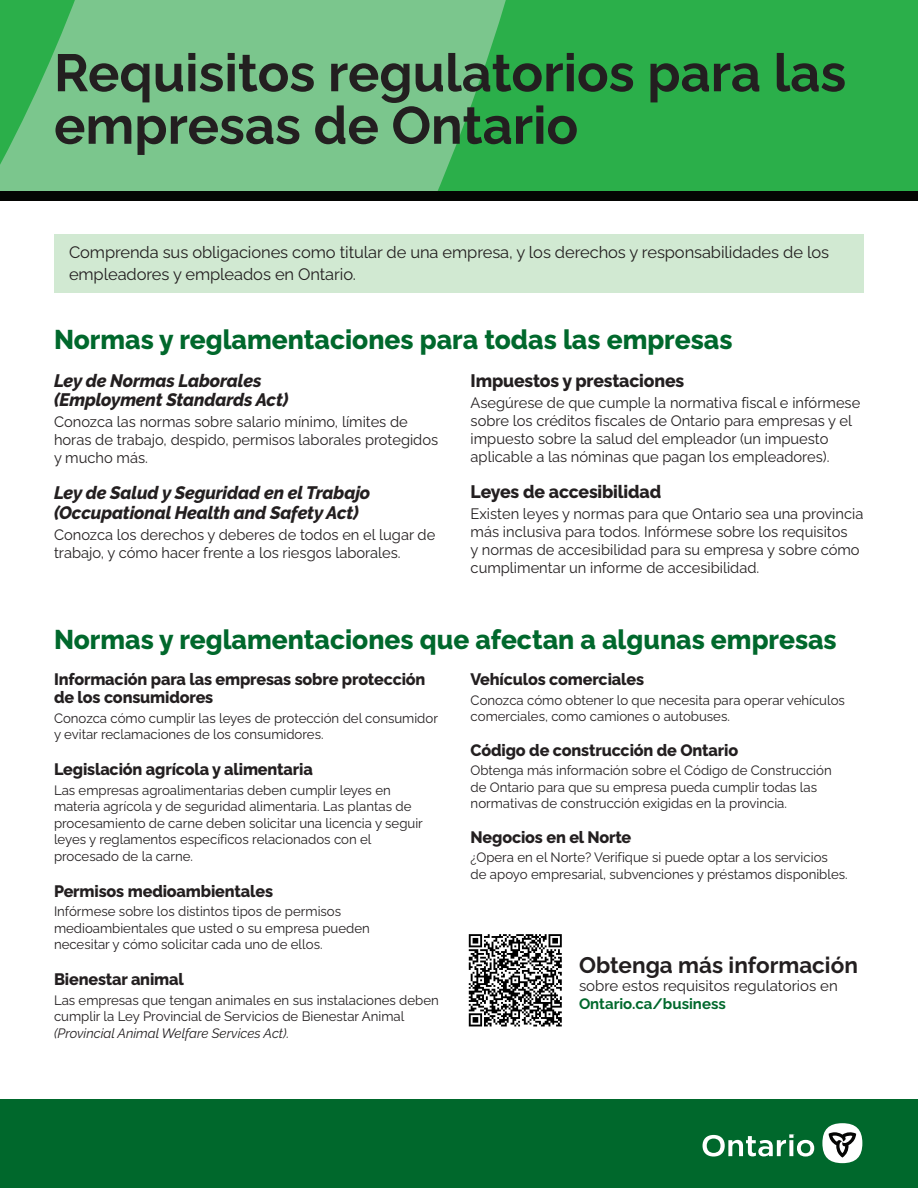
<style>
.page{position:relative;width:918px;height:1188px;background:#fff}
.page>*{position:absolute;margin:0;border:0;box-sizing:border-box;transform-origin:0 0}
.t1{font:700 52.5px/52.5px "Raleway";color:#231f20}
.H1{font:800 27px "Raleway";color:#00682c}
.Text_1{font:700 22.5px "Raleway";color:#231f20}
.H2{font:italic 800 18px/19.5px "Raleway";letter-spacing:-.01em;color:#231f20}
.H2-2{font:800 18px "Raleway";letter-spacing:-.01em;color:#231f20}
.H2-3{font:800 16.5px/18px "Raleway";letter-spacing:-.01em;color:#231f20}
.Intro{font:16.5px/22.5px "Raleway";letter-spacing:-.005em;color:#231f20}
.Text_1-2{font:15px/18px "Raleway";color:#231f20}
.Text_1-3{font:13.5px/16.5px "Raleway";color:#231f20}
.s1{font-style:italic}
.s2{font-weight:700;color:#00682c}
</style>
<div class="page">
<div style="left:0;top:0;width:918px;height:201px;background:#2baf4a"></div>
<svg style="left:0;top:0;width:506px;height:191px;background:#70c284"></svg>
<div style="left:0;top:191px;width:918px;height:10px;background:#040503"></div>
<img style="left:468px;top:934px;width:94px;height:93px">
<div style="left:0;top:1100px;width:918px;height:88px;background:#00682c"></div>
<div style="left:822px;top:1123px;width:40px;height:40px;background:#fff;border-radius:50%"></div>
<svg style="left:829px;top:1132px;width:27px;height:26px"></svg>
<svg style="left:703px;top:1134px;width:111px;height:23px"></svg>
<div style="left:54px;top:234px;width:809px;height:58px;background:#d1e9d2"></div>
<h1 class="t1" style="left:54px;top:41px;width:794px">Requisitos regulatorios para las empresas de Ontario</h1>
<p class="Intro" style="left:69px;top:239px;width:762px">Comprenda sus obligaciones como titular de una empresa, y los derechos y responsabilidades de los empleadores y empleados en Ontario.</p>
<h2 class="H1" style="left:54px;top:319px;width:680px">Normas y reglamentaciones para todas las empresas</h2>
<h3 class="H2" style="left:54px;top:369px;width:236px">Ley de Normas Laborales (Employment Standards Act)</h3>
<p class="Text_1-2" style="left:54px;top:412px;width:386px">Conozca las normas sobre salario mínimo, límites de horas de trabajo, despido, permisos laborales protegidos y mucho más.</p>
<h3 class="H2" style="left:54px;top:482px;width:318px">Ley de Salud y Seguridad en el Trabajo (Occupational Health and Safety Act)</h3>
<p class="Text_1-2" style="left:54px;top:524px;width:383px">Conozca los derechos y deberes de todos en el lugar de trabajo, y cómo hacer frente a los riesgos laborales.</p>
<h3 class="H2-2" style="left:471px;top:367px;width:215px">Impuestos y prestaciones</h3>
<p class="Text_1-2" style="left:471px;top:392px;width:391px">Asegúrese de que cumple la normativa fiscal e infórmese sobre los créditos fiscales de Ontario para empresas y el impuesto sobre la salud del empleador (un impuesto aplicable a las nóminas que pagan los empleadores).</p>
<h3 class="H2-2" style="left:471px;top:478px;width:192px">Leyes de accesibilidad</h3>
<p class="Text_1-2" style="left:471px;top:503px;width:394px">Existen leyes y normas para que Ontario sea una provincia más inclusiva para todos. Infórmese sobre los requisitos<br>y normas de accesibilidad para su empresa y sobre cómo cumplimentar un informe de accesibilidad.</p>
<h2 class="H1" style="left:54px;top:619px;width:784px">Normas y reglamentaciones que afectan a algunas empresas</h2>
<h3 class="H2-3" style="left:54px;top:669px;width:373px">Información para las empresas sobre protección de los consumidores</h3>
<p class="Text_1-3" style="left:54px;top:708px;width:386px">Conozca cómo cumplir las leyes de protección del consumidor y evitar reclamaciones de los consumidores.</p>
<h3 class="H2-3" style="left:54px;top:759px;width:260px">Legislación agrícola y alimentaria</h3>
<p class="Text_1-3" style="left:54px;top:780px;width:370px">Las empresas agroalimentarias deben cumplir leyes en materia agrícola y de seguridad alimentaria. Las plantas de procesamiento de carne deben solicitar una licencia y seguir leyes y reglamentos específicos relacionados con el procesado de la carne.</p>
<h3 class="H2-3" style="left:54px;top:881px;width:221px">Permisos medioambientales</h3>
<p class="Text_1-3" style="left:54px;top:902px;width:317px">Infórmese sobre los distintos tipos de permisos medioambientales que usted o su empresa pueden necesitar y cómo solicitar cada uno de ellos.</p>
<h3 class="H2-3" style="left:54px;top:969px;width:131px">Bienestar animal</h3>
<p class="Text_1-3" style="left:54px;top:990px;width:386px">Las empresas que tengan animales en sus instalaciones deben cumplir la Ley Provincial de Servicios de Bienestar Animal <span class="s1">(Provincial Animal Welfare Services Act).</span></p>
<h3 class="H2-3" style="left:471px;top:669px;width:175px">Vehículos comerciales</h3>
<p class="Text_1-3" style="left:471px;top:690px;width:376px">Conozca cómo obtener lo que necesita para operar vehículos comerciales, como camiones o autobuses.</p>
<h3 class="H2-3" style="left:471px;top:740px;width:269px">Código de construcción de Ontario</h3>
<p class="Text_1-3" style="left:471px;top:761px;width:363px">Obtenga más información sobre el Código de Construcción de Ontario para que su empresa pueda cumplir todas las normativas de construcción exigidas en la provincia.</p>
<h3 class="H2-3" style="left:471px;top:827px;width:162px">Negocios en el Norte</h3>
<p class="Text_1-3" style="left:471px;top:848px;width:379px">¿Opera en el Norte? Verifique si puede optar a los servicios<br>de apoyo empresarial, subvenciones y préstamos disponibles.</p>
<p class="Text_1" style="left:579px;top:948px;width:280px">Obtenga más información</p>
<p class="Text_1-2" style="left:579px;top:975px;width:260px">sobre estos requisitos regulatorios en<br><span class="s2">Ontario.ca/business</span></p>
</div>
